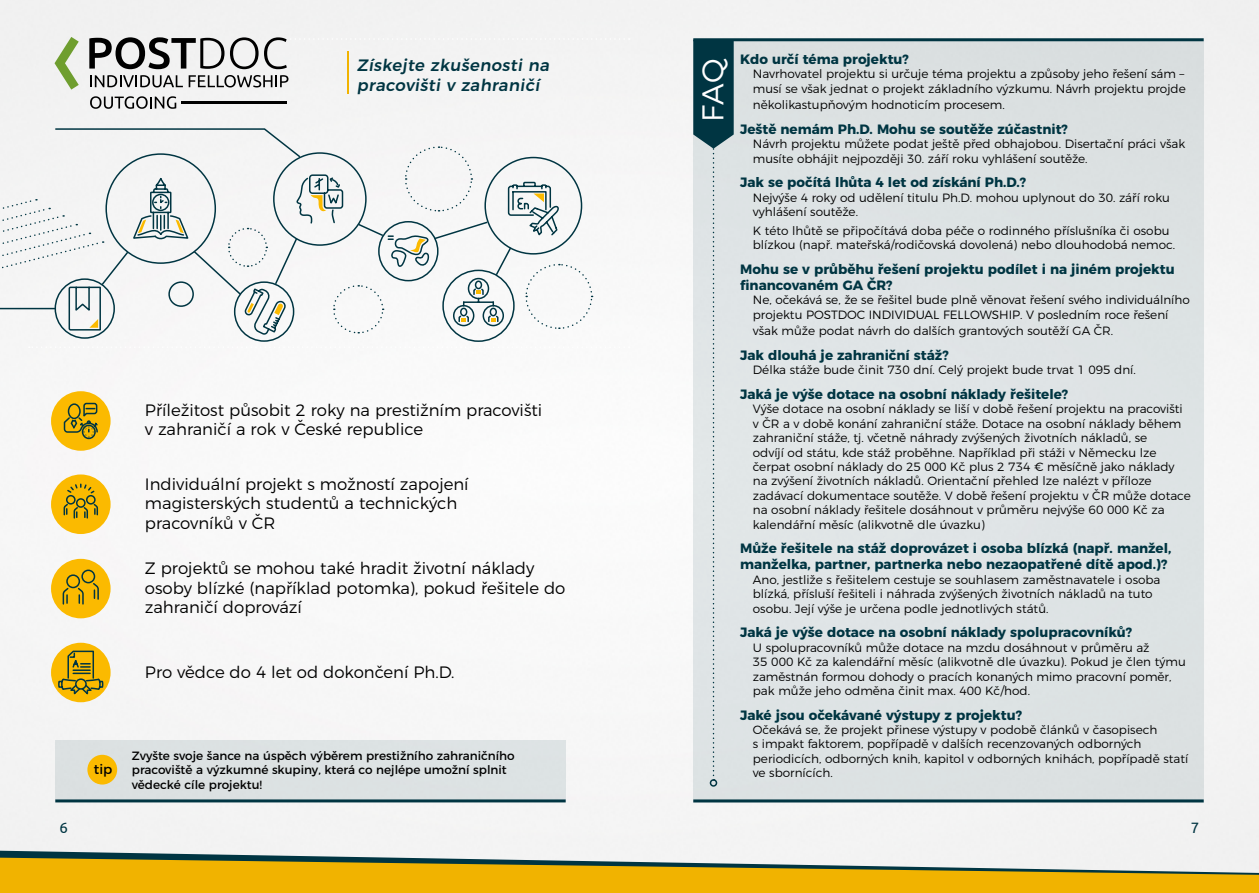
<style>
.page{position:relative;width:1259px;height:893px;background:#fff}
.page>*{position:absolute;margin:0;border:0;box-sizing:border-box;transform-origin:0 0}
.t1{font:300 30px "Montserrat";color:#fff}
.t2{font:300 16.5px/19.8px "Montserrat";color:#000}
.t3{font:500 16.5px/19.8px "Montserrat";color:#003542}
.t4{font:15px "Ubuntu";color:#003542}
.t5{font:700 13.5px/16.2px "Montserrat";color:#003542}
.t6{font:13.5px "Montserrat";color:#000}
.t7{font:300 12px/14.4px "Montserrat";color:#000}
.t8{font:12px/14.4px "Montserrat";color:#000}
</style>
<div class="page">
<div style="left:0;top:0;width:1259px;height:850px;background:#f6f6f6"></div>
<div style="left:0;top:875px;width:1259px;height:18px;background:#f1b300"></div>
<svg style="left:0;top:850px;width:1259px;height:25px"></svg>
<div style="left:693px;top:41px;width:510px;height:761px;background:#dde3e4"></div>
<hr style="left:693px;top:38px;width:510px;height:3px;background:#003542">
<hr style="left:693px;top:799px;width:510px;height:3px;background:#003542">
<svg style="left:693px;top:40px;width:40px;height:741px"></svg>
<div style="left:710px;top:779px;width:7px;height:8px;border:2px solid #003542;border-radius:50%"></div>
<div style="left:51px;top:391px;width:60px;height:60px;background:#fbba00;border-radius:50%"></div>
<div style="left:51px;top:559px;width:60px;height:59px;background:#fbba00;border-radius:50%"></div>
<hr style="left:347px;top:52px;width:2px;height:42px;background:#f1b300">
<svg style="left:63px;top:402px;width:35px;height:38px"></svg>
<div style="left:51px;top:474px;width:60px;height:60px;background:#fbba00;border-radius:50%"></div>
<svg style="left:63px;top:483px;width:36px;height:36px"></svg>
<svg style="left:89px;top:37px;width:135px;height:32px"></svg>
<svg style="left:230px;top:37px;width:28px;height:32px"></svg>
<div style="left:264px;top:37px;width:366px;height:32px;background:#f3f3f3"></div>
<svg style="left:90px;top:75px;width:93px;height:12px"></svg>
<svg style="left:189px;top:75px;width:99px;height:12px"></svg>
<svg style="left:90px;top:96px;width:86px;height:13px"></svg>
<svg style="left:55px;top:37px;width:24px;height:53px"></svg>
<hr style="left:181px;top:102px;width:105px;height:2px;background:#000">
<svg style="left:0;top:128px;width:630px;height:245px"></svg>
<svg style="left:62px;top:569px;width:37px;height:36px"></svg>
<div style="left:51px;top:643px;width:60px;height:59px;background:#fbba00;border-radius:50%"></div>
<svg style="left:57px;top:650px;width:47px;height:47px"></svg>
<div style="left:55px;top:740px;width:511px;height:59px;background:#dce2e3"></div>
<hr style="left:55px;top:799px;width:511px;height:3px;background:#003542">
<div style="left:87px;top:755px;width:30px;height:29px;background:#fbba00;border-radius:50%"></div>
<h2 class="t3" style="left:357px;top:54px;width:197px">Získejte zkušenosti na pracovišti v zahraničí</h2>
<h2 class="t2" style="left:145px;top:398px;width:399px">Příležitost působit 2 roky na prestižním pracovišti v zahraničí a rok v České republice</h2>
<h2 class="t2" style="left:145px;top:472px;width:325px">Individuální projekt s možností zapojení magisterských studentů a technických pracovníků v ČR</h2>
<h2 class="t2" style="left:145px;top:557px;width:422px">Z projektů se mohou také hradit životní náklady osoby blízké (například potomka), pokud řešitele do zahraničí doprovází</h2>
<h2 class="t2" style="left:145px;top:661px;width:311px">Pro vědce do 4 let od dokončení Ph.D.</h2>
<p class="t6" style="left:94px;top:759px;width:20px">tip</p>
<p class="t8" style="left:132px;top:748px;width:384px">Zvyšte svoje šance na úspěch výběrem prestižního zahraničního pracoviště a výzkumné skupiny, která co nejlépe umožní splnit vědecké cíle projektu!</p>
<h1 class="t1" style="left:689px;top:122px;width:66px;rotate:-90deg">FAQ</h1>
<p class="t5" style="left:740px;top:50px;width:170px">Kdo určí téma projektu?</p>
<p class="t7" style="left:753px;top:66px;width:434px">Navrhovatel projektu si určuje téma projektu a způsoby jeho řešení sám – musí se však jednat o projekt základního výzkumu. Návrh projektu projde</p>
<p class="t7" style="left:753px;top:97px;width:253px">několikastupňovým hodnoticím procesem.</p>
<p class="t5" style="left:740px;top:120px;width:329px">Ještě nemám Ph.D. Mohu se soutěže zúčastnit?</p>
<p class="t7" style="left:753px;top:136px;width:434px">Návrh projektu můžete podat ještě před obhajobou. Disertační práci však musíte obhájit nejpozději 30. září roku vyhlášení soutěže.</p>
<p class="t5" style="left:740px;top:173px;width:288px">Jak se počítá lhůta 4 let od získání Ph.D.?</p>
<p class="t7" style="left:753px;top:189px;width:419px">Nejvýše 4 roky od udělení titulu Ph.D. mohou uplynout do 30. září roku vyhlášení soutěže.</p>
<p class="t7" style="left:753px;top:222px;width:424px">K této lhůtě se připočítává doba péče o rodinného příslušníka či osobu blízkou (např. mateřská/rodičovská dovolená) nebo dlouhodobá nemoc.</p>
<p class="t5" style="left:740px;top:260px;width:436px">Mohu se v průběhu řešení projektu podílet i na jiném projektu financovaném GA ČR?</p>
<p class="t7" style="left:753px;top:292px;width:438px">Ne, očekává se, že se řešitel bude plně věnovat řešení svého individuálního projektu POSTDOC INDIVIDUAL FELLOWSHIP. V posledním roce řešení</p>
<p class="t7" style="left:753px;top:323px;width:362px">však může podat návrh do dalších grantových soutěží GA ČR.</p>
<p class="t5" style="left:740px;top:346px;width:210px">Jak dlouhá je zahraniční stáž?</p>
<p class="t7" style="left:753px;top:362px;width:384px">Délka stáže bude činit 730 dní. Celý projekt bude trvat 1 095 dní.</p>
<p class="t5" style="left:740px;top:385px;width:330px">Jaká je výše dotace na osobní náklady řešitele?</p>
<p class="t7" style="left:753px;top:401px;width:439px">Výše dotace na osobní náklady se liší v době řešení projektu na pracovišti v ČR a v době konání zahraniční stáže. Dotace na osobní náklady během zahraniční stáže, tj. včetně náhrady zvýšených životních nákladů, se<br>odvíjí od státu, kde stáž proběhne. Například při stáži v Německu lze čerpat osobní náklady do 25 000 Kč plus 2 734 € měsíčně jako náklady na zvýšení životních nákladů. Orientační přehled lze nalézt v příloze zadávací dokumentace soutěže. V době řešení projektu v ČR může dotace na osobní náklady řešitele dosáhnout v průměru nejvýše 60 000 Kč za kalendářní měsíc (alikvotně dle úvazku)</p>
<p class="t5" style="left:740px;top:539px;width:433px">Může řešitele na stáž doprovázet i osoba blízká (např. manžel, manželka, partner, partnerka nebo nezaopatřené dítě apod.)?</p>
<p class="t7" style="left:753px;top:571px;width:409px">Ano, jestliže s řešitelem cestuje se souhlasem zaměstnavatele i osoba blízká, přísluší řešiteli i náhrada zvýšených životních nákladů na tuto osobu. Její výše je určena podle jednotlivých států.</p>
<p class="t5" style="left:740px;top:623px;width:394px">Jaká je výše dotace na osobní náklady spolupracovníků?</p>
<p class="t7" style="left:753px;top:639px;width:434px">U spolupracovníků může dotace na mzdu dosáhnout v průměru až<br>35 000 Kč za kalendářní měsíc (alikvotně dle úvazku). Pokud je člen týmu zaměstnán formou dohody o pracích konaných mimo pracovní poměr, pak může jeho odměna činit max. 400 Kč/hod.</p>
<p class="t5" style="left:740px;top:706px;width:283px">Jaké jsou očekávané výstupy z projektu?</p>
<p class="t7" style="left:753px;top:721px;width:437px">Očekává se, že projekt přinese výstupy v podobě článků v časopisech<br>s impakt faktorem, popřípadě v dalších recenzovaných odborných periodicích, odborných knih, kapitol v odborných knihách, popřípadě statí ve sbornících.</p>
<p class="t4" style="left:60px;top:818px;width:10px">6</p>
<p class="t4" style="left:1191px;top:818px;width:10px">7</p>
</div>
